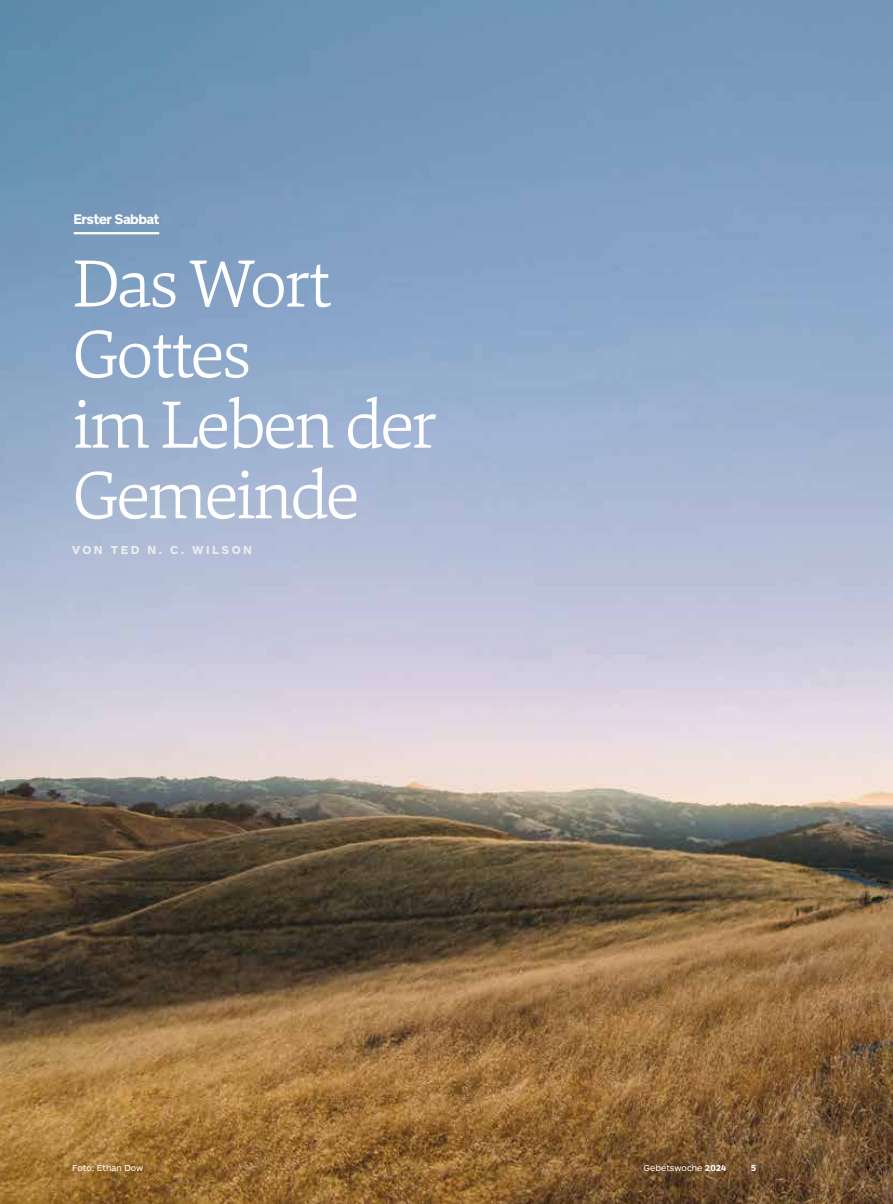
<style>
.page{position:relative;width:893px;height:1204px;background:#fff}
.page>*{position:absolute;margin:0;border:0;box-sizing:border-box;transform-origin:0 0}
.t1{font:300 69px/70.5px "Danton";letter-spacing:-.04em;color:#fff}
.t2{font:700 13.5px "ARS Maquette Pro";color:#fff}
.t3{font:700 12px "ARS Maquette Pro";letter-spacing:.2em;color:#eceded}
.t4{font:9px "ARS Maquette Pro";color:#fff}
.t5{font:700 9px "ARS Maquette Pro";color:#fff}
.s1{font-weight:700}
</style>
<div class="page">
<img style="left:0;top:0;width:893px;height:1203px">
<hr style="left:74px;top:232px;width:85px;height:2px;background:#fff">
<p class="t2" style="left:74px;top:210px;width:87px">Erster Sabbat</p>
<p class="t1" style="left:72px;top:247px;width:366px">Das Wort<br>Gottes<br>im Leben der<br>Gemeinde</p>
<p class="t3" style="left:72px;top:542px;width:181px">VON TED N. C. WILSON</p>
<p class="t4" style="left:72px;top:1161px;width:73px">Foto: Ethan Dow</p>
<p class="t4" style="left:644px;top:1161px;width:84px">Gebetswoche <span class="s1">2024</span></p>
<p class="t5" style="left:751px;top:1161px;width:7px">5</p>
</div>
